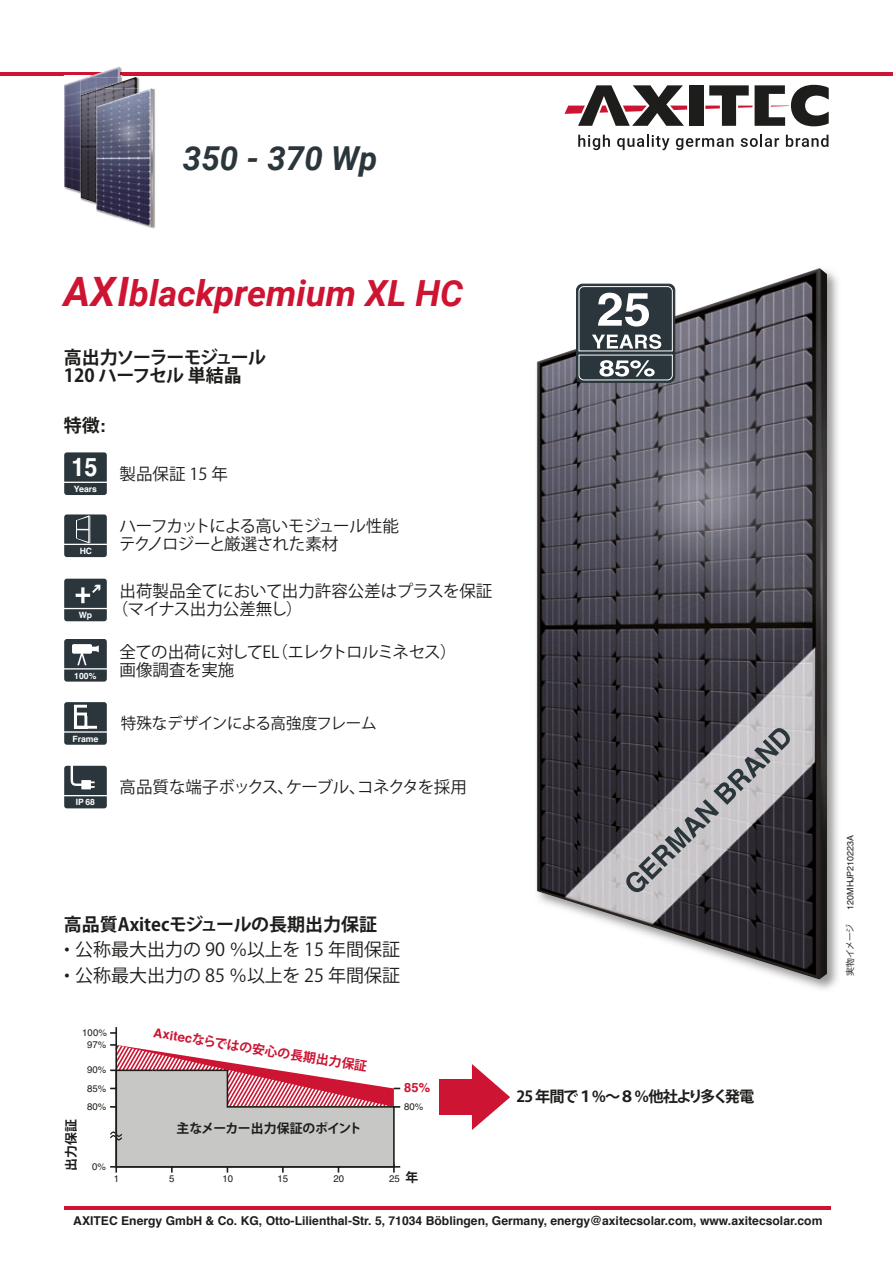
<style>
.page{position:relative;width:893px;height:1263px;background:#fff}
.page>*{position:absolute;margin:0;border:0;box-sizing:border-box;transform-origin:0 0}
.t1{font:italic 700 36px "Roboto";color:#cd1432}
.t2{font:italic 700 33px "Roboto";color:#2a363b}
.t3{font:700 25.65px "Helvetica";color:#fff;scale:.91 1}
.t4{font:18px "Koz Go Pr 6 N";color:#1d1d1b}
.t5{font:700 18px "Koz Go Pr 6 N";letter-spacing:-.005em;color:#1d1d1b}
.t6{font:700 18px/18px "Koz Go Pr 6 N";letter-spacing:-.05em;color:#1d1d1b}
.t7{font:16.5px/18px "Koz Go Pro";color:#1d1d1b}
.t8{font:16.5px/18px "Koz Go Pro";letter-spacing:-.05em;color:#1d1d1b}
.t9{font:16.5px "Koz Go Pro";letter-spacing:-.02em;color:#1d1d1b}
.t10{font:16.5px "Koz Go Pr 6 N";letter-spacing:-.05em;color:#1d1d1b}
.t11{font:16.5px "Koz Go Pr 6 N";color:#1d1d1b}
.t12{font:15.75px "Koz Go Pro";letter-spacing:-.025em;color:#1d1d1b}
.t13{font:15.3px "Koz Go Pro Bold 90 pv RKSJ H";letter-spacing:-.1em;color:#1d1d1b}
.t14{font:12.9px "Koz Go Pro Bold 90 pv RKSJ H";color:#cd1432}
.t15{font:12.9px "Koz Go Pro Bold 90 pv RKSJ H";letter-spacing:-.03em;color:#1d1d1b}
.t16{font:12.9px "Koz Go Pro Bold 90 pv RKSJ H";letter-spacing:-.01em;color:#1d1d1b}
.t17{font:700 12.9px "Helvetica";color:#cd1432}
.t18{font:700 12.15px "Helvetica";color:#1d1d1b}
.t19{font:9.6px/18.8px "Helvetica";color:#1d1d1b;text-align:center}
.t20{font:9px "Helvetica";color:#1d1d1b}
.t21{font:9px "Koz Go Pr 6 N";letter-spacing:-.05em;color:#1d1d1b}
.t22{font:700 8.7px "Helvetica";color:#fff}
.s1{font-size:40.5px}
.s2{font-family:"Helvetica"}
.s3{font-family:"Helvetica";font-weight:700}
.s4{font-family:"Koz Go Pro Bold 90 pv RKSJ H";font-size:12.9px}
</style>
<div class="page">
<hr style="left:115px;top:1027px;width:2px;height:145px;background:#1d1d1b">
<svg style="left:110px;top:1043px;width:290px;height:129px"></svg>
<svg style="left:472px;top:1064px;width:38px;height:66px"></svg>
<div style="left:439px;top:1079px;width:46px;height:36px;background:#cd1432"></div>
<hr style="left:64px;top:1207px;width:767px;height:3px;background:#cd1432">
<hr style="left:0;top:72px;width:893px;height:3px;background:#cd1432">
<div style="left:689px;top:85px;width:14px;height:41px;background:#1d1d1b"></div>
<svg style="left:564px;top:85px;width:123px;height:41px"></svg>
<svg style="left:705px;top:85px;width:124px;height:41px"></svg>
<svg style="left:578px;top:135px;width:32px;height:15px"></svg>
<svg style="left:617px;top:135px;width:52px;height:15px"></svg>
<svg style="left:676px;top:138px;width:57px;height:12px"></svg>
<svg style="left:741px;top:135px;width:38px;height:12px"></svg>
<svg style="left:786px;top:135px;width:42px;height:12px"></svg>
<img style="left:64px;top:67px;width:56px;height:125px">
<img style="left:81px;top:77px;width:56px;height:126px">
<img style="left:148px;top:89px;width:7px;height:140px">
<img style="left:96px;top:88px;width:57px;height:139px">
<svg style="left:64px;top:452px;width:43px;height:43px;background:#354045"></svg>
<svg style="left:64px;top:579px;width:43px;height:42px;background:#414b50"></svg>
<svg style="left:64px;top:514px;width:43px;height:43px;background:#414b50"></svg>
<svg style="left:64px;top:639px;width:43px;height:43px;background:#525c60"></svg>
<svg style="left:64px;top:766px;width:43px;height:42px;background:#465055"></svg>
<svg style="left:64px;top:702px;width:43px;height:43px;background:#555e62"></svg>
<div style="left:87px;top:704px;width:15px;height:11px;background:#2a363b"></div>
<div style="left:97px;top:713px;width:8px;height:17px;background:#2a363b"></div>
<img style="left:789px;top:270px;width:49px;height:719px">
<img style="left:536px;top:268px;width:291px;height:711px">
<img style="left:638px;top:728px;width:152px;height:152px">
<div style="left:576px;top:284px;width:99px;height:99px;border:1px solid #2a363b;border-radius:6px"></div>
<svg style="left:578px;top:286px;width:95px;height:95px"></svg>
<h2 class="t2" style="left:183px;top:136px;width:196px">350 - 370 Wp</h2>
<h1 class="t1" style="left:64px;top:268px;width:401px"><span class="s1">AXI</span>blackpremium XL HC</h1>
<h3 class="t6" style="left:64px;top:349px;width:204px">高出力ソーラーモジュール<br>120 ハーフセル 単結晶</h3>
<h3 class="t5" style="left:64px;top:415px;width:43px">特徴<span class="s2">:</span></h3>
<h3 class="t3" style="left:72px;top:446px;width:30px">15</h3>
<p class="t22" style="left:74px;top:482px;width:25px">Years</p>
<p class="t22" style="left:80px;top:544px;width:14px">HC</p>
<h3 class="t9" style="left:120px;top:463px;width:110px">製品保証 15 年</h3>
<h3 class="t8" style="left:119px;top:518px;width:281px">ハーフカットによる高いモジュール性能テクノロジーと厳選された素材</h3>
<h3 class="t7" style="left:79px;top:582px;width:415px;text-indent:41px">出荷製品全てにおいて出力許容公差はプラスを保証<br><sub>Wp</sub> （マイナス出力公差無し）</h3>
<h3 class="t10" style="left:120px;top:643px;width:338px">全ての出荷に対してEL（エレクトロルミネセス）</h3>
<p class="t22" style="left:74px;top:668px;width:24px">100%</p>
<h3 class="t11" style="left:120px;top:661px;width:116px">画像調査を実施</h3>
<p class="t22" style="left:72px;top:731px;width:27px">Frame</p>
<p class="t22" style="left:76px;top:795px;width:21px">IP 68</p>
<p class="t12" style="left:121px;top:713px;width:257px">特殊なデザインによる高強度フレーム</p>
<h3 class="t9" style="left:120px;top:777px;width:349px">高品質な端子ボックス、ケーブル、コネクタを採用</h3>
<h3 class="t5" style="left:64px;top:914px;width:315px">高品質Axitecモジュールの長期出力保証</h3>
<h3 class="t4" style="left:64px;top:940px;width:338px"><span class="s2">•</span> 公称最大出力の 90 ％以上を 15 年間保証</h3>
<h3 class="t4" style="left:64px;top:965px;width:338px"><span class="s2">•</span> 公称最大出力の 85 ％以上を 25 年間保証</h3>
<p class="t19" style="left:82px;top:1027px;width:26px;line-height:11.2px">100%<br>97%</p>
<p class="t19" style="left:87px;top:1060px;width:21px;text-align:justify">90% 85% 80%</p>
<p class="t16" style="left:63px;top:1171px;width:53px;rotate:-90deg">出力保証</p>
<p class="t19" style="left:92px;top:1157px;width:15px">0%</p>
<p class="t14" style="left:155px;top:1024px;width:218px;rotate:9deg"><span class="s3">Axitec</span>ならではの安心の長期出力保証</p>
<p class="t15" style="left:177px;top:1120px;width:187px">主なメーカー出力保証のポイント</p>
<p class="t17" style="left:404px;top:1077px;width:27px">85%</p>
<p class="t19" style="left:404px;top:1098px;width:21px">80%</p>
<p class="t19" style="left:114px;top:1170px;width:7px">1</p>
<p class="t19" style="left:169px;top:1170px;width:7px">5</p>
<p class="t19" style="left:222px;top:1170px;width:12px">10</p>
<p class="t19" style="left:278px;top:1170px;width:12px">15</p>
<p class="t19" style="left:333px;top:1170px;width:12px">20</p>
<p class="t19" style="left:389px;top:1170px;width:31px">25 <span class="s4">年</span></p>
<p class="t13" style="left:517px;top:1087px;width:239px">25 年間で１%～８％他社より多く発電</p>
<p class="t18" style="left:73px;top:1211px;width:751px">AXITEC Energy GmbH &amp; Co. KG, Otto-Lilienthal-Str. 5, 71034 Böblingen, Germany, energy@axitecsolar.com, www.axitecsolar.com</p>
<p class="t20" style="left:843px;top:910px;width:76px;rotate:-90deg">120MHJP210223A</p>
<p class="t21" style="left:845px;top:976px;width:54px;rotate:-90deg">実物イメージ</p>
</div>
